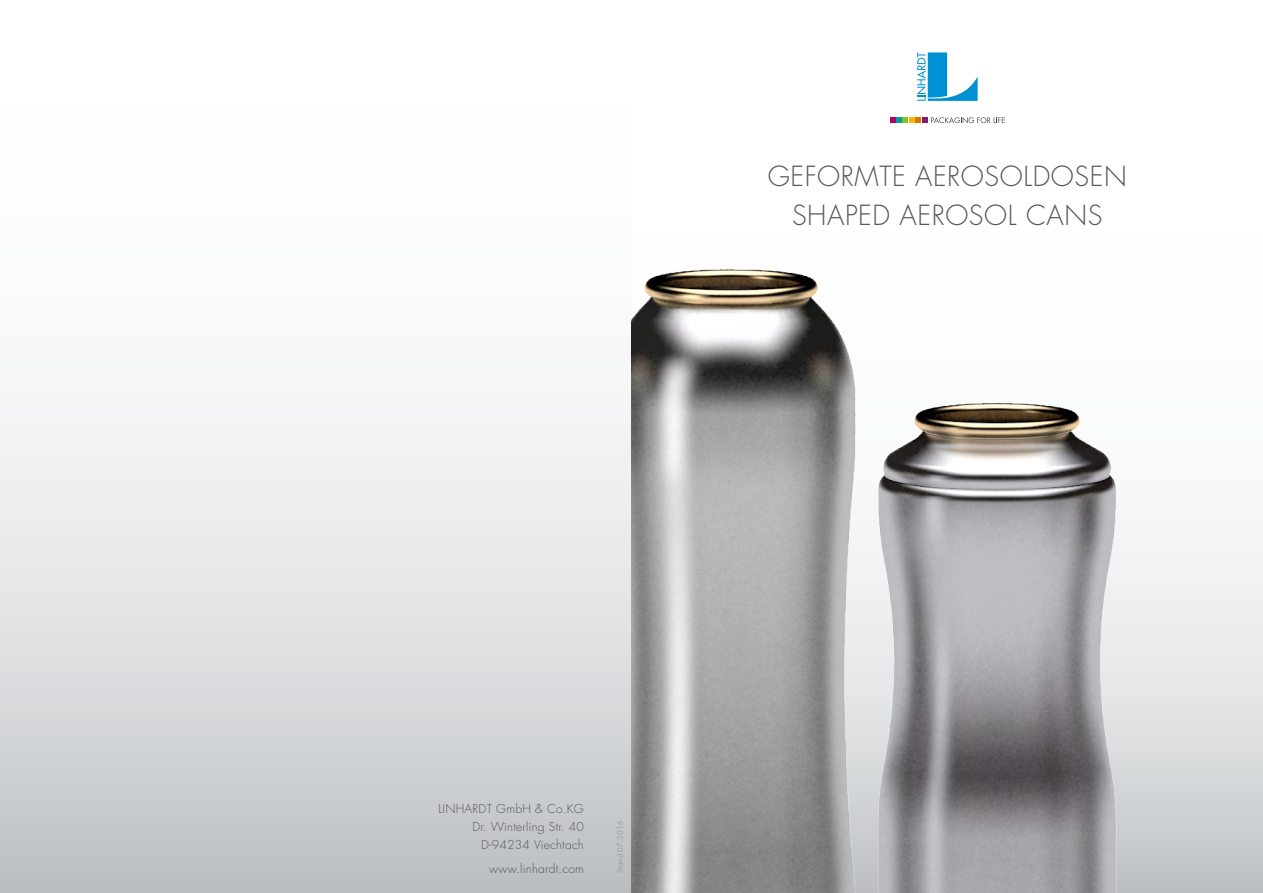
<style>
.page{position:relative;width:1263px;height:893px;background:#fff}
.page>*{position:absolute;margin:0;border:0;box-sizing:border-box;transform-origin:0 0}
.t1{font:300 27px/39px "Futura LT";letter-spacing:.02em;color:#575756;text-align:center}
.t2{font:300 12px/18px "Futura LT";letter-spacing:.02em;color:#575756;text-align:right}
.t3{font:7.5px "Futura LT";letter-spacing:.02em;color:#979a9c}
</style>
<div class="page">
<div style="left:631px;top:0;width:632px;height:893px;background:linear-gradient(to bottom,#fff,#d4d7d8)"></div>
<div style="left:0;top:0;width:631px;height:893px;background:linear-gradient(to bottom,#fff,#c8ccce)"></div>
<img style="left:631px;top:260px;width:268px;height:633px">
<img style="left:828px;top:366px;width:350px;height:527px">
<svg style="left:917px;top:52px;width:61px;height:49px"></svg>
<svg style="left:890px;top:117px;width:115px;height:6px"></svg>
<h1 class="t1" style="left:768px;top:158px;width:360px">GEFORMTE AEROSOLDOSEN<br>SHAPED AEROSOL CANS</h1>
<p class="t2" style="left:438px;top:800px;width:147px">LINHARDT GmbH &amp; Co.KG<br>Dr. Winterling Str. 40<br>D-94234 Viechtach</p>
<p class="t2" style="left:489px;top:860px;width:96px">www.linhardt.com</p>
<p class="t3" style="left:615px;top:873px;width:54px;rotate:-90deg">Stand 07.2016</p>
</div>
